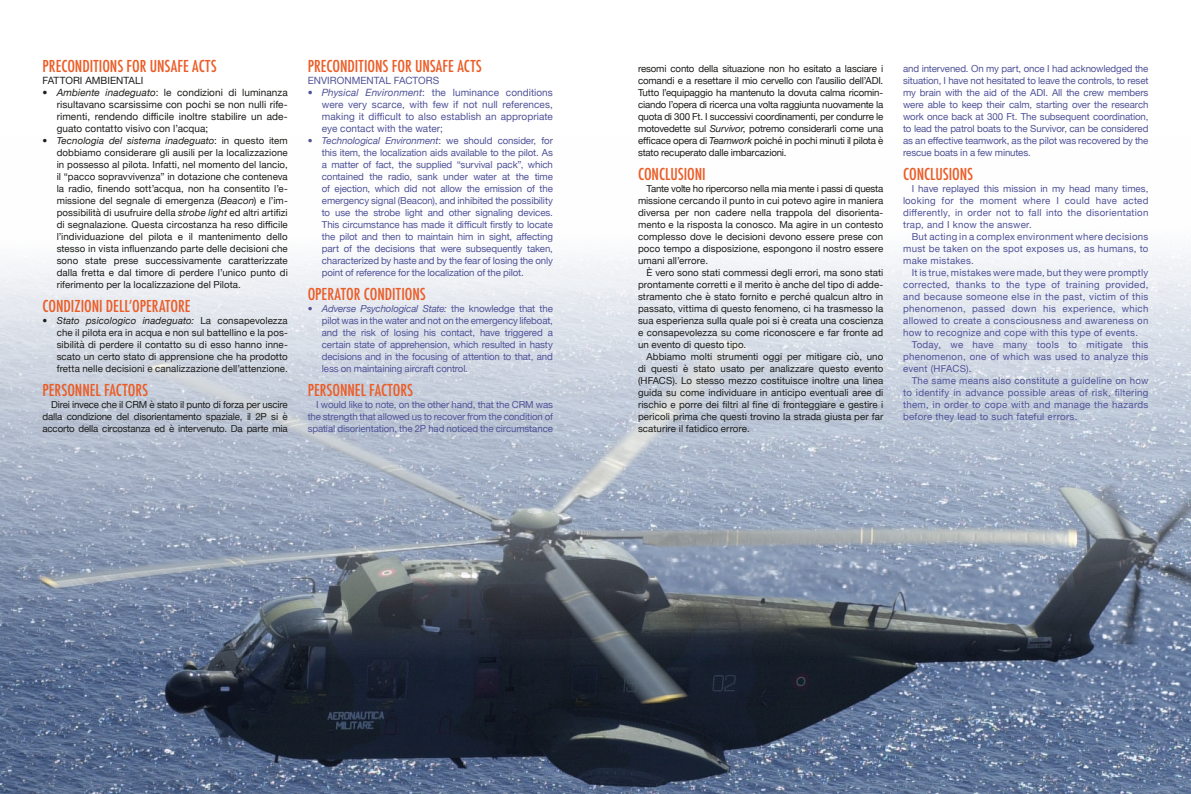
<style>
.page{position:relative;width:1191px;height:794px;background:#fff}
.page>*{position:absolute;margin:0;border:0;box-sizing:border-box;transform-origin:0 0}
.t1{font:500 condensed 16px "Futura";letter-spacing:-.005em;color:#eb5c26}
.t2{font:10px/12px "Helvetica Neue";letter-spacing:.005em;color:#1d1d1b;text-align:justify}
.t3{font:10px/12px "Helvetica Neue";letter-spacing:.005em;color:#505398;text-align:justify}
.t4{font:9.7px/12px "Helvetica Neue";letter-spacing:.005em;color:#1d1d1b;text-align:justify}
.t5{font:9.7px/12px "Helvetica Neue";letter-spacing:.025em;color:#505398;text-align:justify}
.t6{font:9.7px "Helvetica Neue";letter-spacing:-.02em;color:#1d1d1b}
.t7{font:9.7px "Helvetica Neue";letter-spacing:-.005em;color:#505398}
.s1{font-style:italic}
</style>
<div class="page">
<img style="left:0;top:249px;width:1191px;height:545px">
<p class="t1" style="left:43px;top:56px;width:176px">PRECONDITIONS FOR UNSAFE ACTS</p>
<p class="t2" style="left:43px;top:75px;width:102px">FATTORI AMBIENTALI</p>
<p class="t2" style="left:57px;top:87px;width:233px;text-indent:-14px"><span class="s1">• Ambiente inadeguato</span>: le condizioni di luminanza risultavano scarsissime con pochi se non nulli rife&shy;rimenti, rendendo difficile inoltre stabilire un ade&shy;guato contatto visivo con l’acqua;</p>
<p class="t4" style="left:57px;top:135px;width:233px;text-indent:-14px"><span class="s1">• Tecnologia del sistema inadeguato</span>: in questo item dobbiamo considerare gli ausili per la localizzazione in possesso al pilota. Infatti, nel momento del lancio, il “pacco sopravvivenza” in dotazione che conteneva la radio, finendo sott’acqua, non ha consentito l’e&shy;missione del segnale di emergenza (<span class="s1">Beacon</span>) e l’im&shy;possibilità di usufruire della <span class="s1">strobe light</span> ed altri artifizi di segnalazione. Questa circostanza ha reso difficile l’individuazione del pilota e il mantenimento dello stesso in vista influenzando parte delle decisioni che sono state prese successivamente caratterizzate dalla fretta e dal timore di perdere l’unico punto di riferimento per la localizzazione del Pilota.</p>
<p class="t1" style="left:43px;top:296px;width:150px">CONDIZIONI DELL’OPERATORE</p>
<p class="t4" style="left:57px;top:315px;width:233px;text-indent:-14px"><span class="s1">• Stato psicologico inadeguato:</span> La consapevolezza che il pilota era in acqua e non sul battellino e la pos&shy;sibilità di perdere il contatto su di esso hanno inne&shy;scato un certo stato di apprensione che ha prodotto fretta nelle decisioni e canalizzazione dell’attenzione.</p>
<p class="t1" style="left:43px;top:380px;width:107px">PERSONNEL FACTORS</p>
<p class="t4" style="left:43px;top:399px;width:247px;text-indent:9px">Direi invece che il CRM è stato il punto di forza per uscire dalla condizione del disorientamento spaziale, il 2P si è accorto della circostanza ed è intervenuto. Da parte mia</p>
<p class="t1" style="left:308px;top:56px;width:176px">PRECONDITIONS FOR UNSAFE ACTS</p>
<p class="t3" style="left:308px;top:75px;width:133px">ENVIRONMENTAL FACTORS</p>
<p class="t3" style="left:322px;top:87px;width:233px;text-indent:-14px"><span class="s1">• Physical Environment</span>: the luminance conditions were very scarce, with few if not null references, making it difficult to also establish an appropriate eye contact with the water;</p>
<p class="t5" style="left:322px;top:135px;width:233px;text-indent:-14px"><span class="s1">• Technological Environment</span>: we should consider, for this item, the localization aids available to the pilot. As a matter of fact, the supplied “survival pack”, which contained the radio, sank under water at the time of ejection, which did not allow the emission of the emergency signal (Beacon), and inhibited the possibility to use the strobe light and other signaling devices.<br>This circumstance has made it difficult firstly to locate the pilot and then to maintain him in sight, affecting part of the decisions that were subsequently taken, characterized by haste and by the fear of losing the only point of reference for the localization of the pilot.</p>
<p class="t1" style="left:308px;top:284px;width:120px">OPERATOR CONDITIONS</p>
<p class="t5" style="left:322px;top:303px;width:233px;text-indent:-14px"><span class="s1">• Adverse Psychological State:</span> the knowledge that the pilot was in the water and not on the emergency lifeboat, and the risk of losing his contact, have triggered a certain state of apprehension, which resulted in hasty decisions and in the focusing of attention to that, and less on maintaining aircraft control.</p>
<p class="t1" style="left:308px;top:380px;width:107px">PERSONNEL FACTORS</p>
<p class="t5" style="left:308px;top:399px;width:247px;text-indent:9px">I would like to note, on the other hand, that the CRM was the strength that allowed us to recover from the condition of spatial disorientation, the 2P had noticed the circumstance</p>
<p class="t4" style="left:638px;top:63px;width:247px">resomi conto della situazione non ho esitato a lasciare i comandi e a resettare il mio cervello con l’ausilio dell’ADI.<br>Tutto l’equipaggio ha mantenuto la dovuta calma ricomin&shy;ciando l’opera di ricerca una volta raggiunta nuovamente la quota di 300 Ft. I successivi coordinamenti, per condurre le motovedette sul <span class="s1">Survivor</span>, potremo considerarli come una efficace opera di <span class="s1">Teamwork</span> poiché in pochi minuti il pilota è stato recuperato dalle imbarcazioni.</p>
<p class="t1" style="left:638px;top:164px;width:69px">CONCLUSIONI</p>
<p class="t6" style="left:646px;top:182px;width:238px">Tante volte ho ripercorso nella mia mente i passi di questa</p>
<p class="t4" style="left:638px;top:195px;width:247px">missione cercando il punto in cui potevo agire in maniera</p>
<p class="t4" style="left:638px;top:207px;width:247px">diversa per non cadere nella trappola del disorienta-</p>
<p class="t4" style="left:638px;top:219px;width:247px">mento e la risposta la conosco. Ma agire in un contesto</p>
<p class="t4" style="left:638px;top:231px;width:247px">complesso dove le decisioni devono essere prese con</p>
<p class="t4" style="left:638px;top:243px;width:247px">poco tempo a disposizione, espongono il nostro essere</p>
<p class="t4" style="left:638px;top:255px;width:72px">umani all’errore.</p>
<p class="t4" style="left:646px;top:267px;width:238px">È vero sono stati commessi degli errori, ma sono stati</p>
<p class="t4" style="left:638px;top:279px;width:247px">prontamente corretti e il merito è anche del tipo di adde-</p>
<p class="t4" style="left:638px;top:291px;width:247px">stramento che è stato fornito e perché qualcun altro in</p>
<p class="t4" style="left:638px;top:303px;width:247px">passato, vittima di questo fenomeno, ci ha trasmesso la</p>
<p class="t4" style="left:638px;top:315px;width:247px">sua esperienza sulla quale poi si è creata una coscienza</p>
<p class="t4" style="left:638px;top:327px;width:247px">e consapevolezza su come riconoscere e far fronte ad</p>
<p class="t4" style="left:638px;top:339px;width:110px">un evento di questo tipo.</p>
<p class="t4" style="left:646px;top:351px;width:238px">Abbiamo molti strumenti oggi per mitigare ciò, uno</p>
<p class="t4" style="left:638px;top:363px;width:247px">di questi è stato usato per analizzare questo evento</p>
<p class="t4" style="left:638px;top:375px;width:247px">(HFACS). Lo stesso mezzo costituisce inoltre una linea</p>
<p class="t4" style="left:638px;top:387px;width:247px">guida su come individuare in anticipo eventuali aree di</p>
<p class="t4" style="left:638px;top:399px;width:247px">rischio e porre dei filtri al fine di fronteggiare e gestire i</p>
<p class="t4" style="left:638px;top:411px;width:247px">pericoli prima che questi trovino la strada giusta per far</p>
<p class="t4" style="left:638px;top:423px;width:113px">scaturire il fatidico errore.</p>
<p class="t5" style="left:903px;top:63px;width:247px">and intervened. On my part, once I had acknowledged the situation, I have not hesitated to leave the controls, to reset my brain with the aid of the ADI. All the crew members were able to keep their calm, starting over the research work once back at 300 Ft. The subsequent coordination, to lead the patrol boats to the Survivor, can be considered as an effective teamwork, as the pilot was recovered by the rescue boats in a few minutes.</p>
<p class="t1" style="left:903px;top:164px;width:72px">CONCLUSIONS</p>
<p class="t7" style="left:911px;top:182px;width:238px">I have replayed this mission in my head many times,</p>
<p class="t5" style="left:903px;top:195px;width:247px">looking for the moment where I could have acted</p>
<p class="t5" style="left:903px;top:207px;width:247px">differently, in order not to fall into the disorientation</p>
<p class="t5" style="left:903px;top:219px;width:130px">trap, and I know the answer.</p>
<p class="t5" style="left:911px;top:231px;width:238px">But acting in a complex environment where decisions</p>
<p class="t5" style="left:903px;top:243px;width:247px">must be taken on the spot exposes us, as humans, to</p>
<p class="t5" style="left:903px;top:255px;width:72px">make mistakes.</p>
<p class="t5" style="left:911px;top:267px;width:238px">It is true, mistakes were made, but they were promptly</p>
<p class="t5" style="left:903px;top:279px;width:247px">corrected, thanks to the type of training provided,</p>
<p class="t5" style="left:903px;top:291px;width:247px">and because someone else in the past, victim of this</p>
<p class="t5" style="left:903px;top:303px;width:247px">phenomenon, passed down his experience, which</p>
<p class="t5" style="left:903px;top:315px;width:247px">allowed to create a consciousness and awareness on</p>
<p class="t5" style="left:903px;top:327px;width:236px">how to recognize and cope with this type of events.</p>
<p class="t5" style="left:911px;top:339px;width:238px">Today, we have many tools to mitigate this</p>
<p class="t5" style="left:903px;top:351px;width:247px">phenomenon, one of which was used to analyze this</p>
<p class="t5" style="left:903px;top:363px;width:70px">event (HFACS).</p>
<p class="t5" style="left:911px;top:375px;width:238px">The same means also constitute a guideline on how</p>
<p class="t5" style="left:903px;top:387px;width:247px">to identify in advance possible areas of risk, filtering</p>
<p class="t5" style="left:903px;top:399px;width:247px">them, in order to cope with and manage the hazards</p>
<p class="t5" style="left:903px;top:411px;width:176px">before they lead to such fateful errors.</p>
</div>
